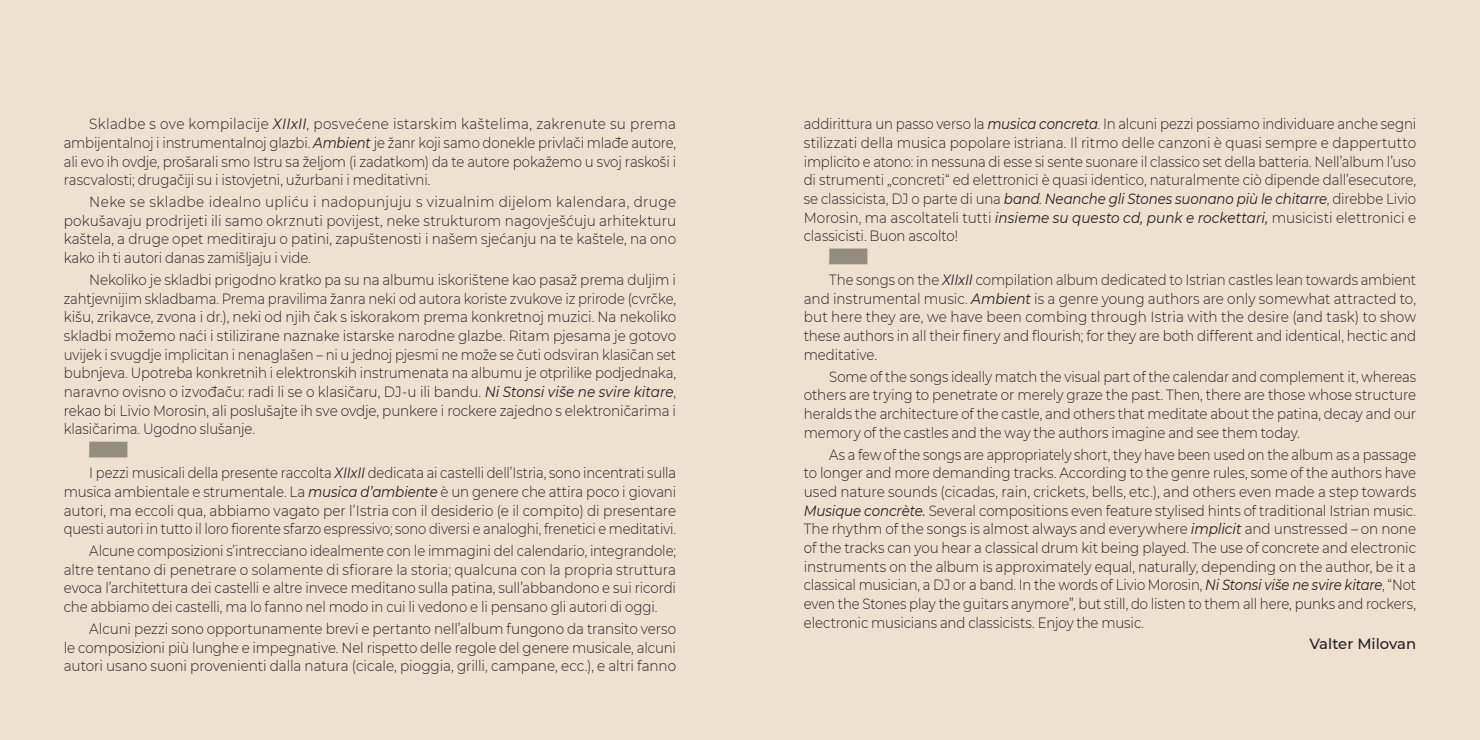
<style>
.page{position:relative;width:1480px;height:740px;background:#eee1d0}
.page>*{position:absolute;margin:0;border:0;box-sizing:border-box;transform-origin:0 0}
.txt00{font:300 14.85px/18.7px "Montserrat";letter-spacing:-.01em;color:#231f20;text-align:justify;scale:.9 1}
.txt00-2{font:300 14.85px/18.7px "Montserrat";letter-spacing:-.01em;color:#231f20;text-align:justify;scale:.91 1}
.txt00-3{font:300 14.85px/18.7px "Montserrat";letter-spacing:-.01em;color:#231f20;text-align:justify;scale:.88 1}
.txt00-4{font:300 14.85px/18.7px "Montserrat";letter-spacing:-.01em;color:#231f20;text-align:justify;scale:.89 1}
.txt00-5{font:300 14.85px/18.7px "Montserrat";letter-spacing:-.01em;color:#231f20;text-align:justify;scale:.92 1}
.t1{font:500 14.85px "Montserrat";color:#231f20}
.s1{font-weight:400;font-style:italic}
</style>
<div class="page">
<div style="left:89px;top:442px;width:38px;height:15px;background:#948c7c"></div>
<div style="left:829px;top:248px;width:38px;height:16px;background:#948c7c"></div>
<p class="txt00-5" style="left:64px;top:114px;width:667px;text-indent:26px">Skladbe s ove kompilacije <span class="s1">XIIxII</span>, posvećene istarskim kaštelima, zakrenute su prema ambijentalnoj i instrumentalnoj glazbi. <span class="s1">Ambient</span> je žanr koji samo donekle privlači mlađe autore, ali evo ih ovdje, prošarali smo Istru sa željom (i zadatkom) da te autore pokažemo u svoj raskoši i rascvalosti; drugačiji su i istovjetni, užurbani i meditativni.</p>
<p class="txt00-5" style="left:64px;top:192px;width:667px;text-indent:26px">Neke se skladbe idealno upliću i nadopunjuju s vizualnim dijelom kalendara, druge pokušavaju prodrijeti ili samo okrznuti povijest, neke strukturom nagovješćuju arhitekturu kaštela, a druge opet meditiraju o patini, zapuštenosti i našem sjećanju na te kaštele, na ono kako ih ti autori danas zamišljaju i vide.</p>
<p class="txt00-2" style="left:64px;top:270px;width:674px;text-indent:26px">Nekoliko je skladbi prigodno kratko pa su na albumu iskorištene kao pasaž prema duljim i zahtjevnijim skladbama. Prema pravilima žanra neki od autora koriste zvukove iz prirode (cvrčke, kišu, zrikavce, zvona i dr.), neki od njih čak s iskorakom prema konkretnoj muzici. Na nekoliko skladbi možemo naći i stilizirane naznake istarske narodne glazbe. Ritam pjesama je gotovo uvijek i svugdje implicitan i nenaglašen – ni u jednoj pjesmi ne može se čuti odsviran klasičan set bubnjeva. Upotreba konkretnih i elektronskih instrumenata na albumu je otprilike podjednaka, naravno ovisno o izvođaču: radi li se o klasičaru, DJ-u ili bandu. <span class="s1">Ni Stonsi više ne svire kitare</span>, rekao bi Livio Morosin, ali poslušajte ih sve ovdje, punkere i rockere zajedno s elektroničarima i klasičarima. Ugodno slušanje.</p>
<p class="txt00-4" style="left:64px;top:463px;width:690px;text-indent:26px">I pezzi musicali della presente raccolta <span class="s1">XIIxII</span> dedicata ai castelli dell’Istria, sono incentrati sulla musica ambientale e strumentale. La <span class="s1">musica d’ambiente</span> è un genere che attira poco i giovani autori, ma eccoli qua, abbiamo vagato per l’Istria con il desiderio (e il compito) di presentare questi autori in tutto il loro fiorente sfarzo espressivo; sono diversi e analoghi, frenetici e meditativi.</p>
<p class="txt00" style="left:64px;top:541px;width:682px;text-indent:26px">Alcune composizioni s’intrecciano idealmente con le immagini del calendario, integrandole; altre tentano di penetrare o solamente di sfiorare la storia; qualcuna con la propria struttura evoca l’architettura dei castelli e altre invece meditano sulla patina, sull’abbandono e sui ricordi che abbiamo dei castelli, ma lo fanno nel modo in cui li vedono e li pensano gli autori di oggi.</p>
<p class="txt00-2" style="left:64px;top:619px;width:674px;text-indent:26px">Alcuni pezzi sono opportunamente brevi e pertanto nell’album fungono da transito verso le composizioni più lunghe e impegnative. Nel rispetto delle regole del genere musicale, alcuni autori usano suoni provenienti dalla natura (cicale, pioggia, grilli, campane, ecc.), e altri fanno</p>
<p class="txt00" style="left:804px;top:114px;width:682px">addirittura un passo verso la <span class="s1">musica concreta</span>. In alcuni pezzi possiamo individuare anche segni stilizzati della musica popolare istriana. Il ritmo delle canzoni è quasi sempre e dappertutto implicito e atono: in nessuna di esse si sente suonare il classico set della batteria. Nell’album l’uso di strumenti „concreti“ ed elettronici è quasi identico, naturalmente ciò dipende dall’esecutore, se classicista, DJ o parte di una <span class="s1">band</span>. <span class="s1">Neanche gli Stones suonano più le chitarre</span>, direbbe Livio Morosin, ma ascoltateli tutti <span class="s1">insieme su questo cd, punk e rockettari,</span> musicisti elettronici e classicisti. Buon ascolto!</p>
<p class="txt00" style="left:804px;top:270px;width:682px;text-indent:26px">The songs on the <span class="s1">XIIxII</span> compilation album dedicated to Istrian castles lean towards ambient and instrumental music. <span class="s1">Ambient</span> is a genre young authors are only somewhat attracted to, but here they are, we have been combing through Istria with the desire (and task) to show these authors in all their finery and flourish; for they are both different and identical, hectic and meditative.</p>
<p class="txt00-4" style="left:804px;top:366px;width:689px;text-indent:26px">Some of the songs ideally match the visual part of the calendar and complement it, whereas others are trying to penetrate or merely graze the past. Then, there are those whose structure heralds the architecture of the castle, and others that meditate about the patina, decay and our memory of the castles and the way the authors imagine and see them today.</p>
<p class="txt00-3" style="left:804px;top:444px;width:697px;text-indent:26px">As a few of the songs are appropriately short, they have been used on the album as a passage to longer and more demanding tracks. According to the genre rules, some of the authors have used nature sounds (cicadas, rain, crickets, bells, etc.), and others even made a step towards <span class="s1">Musique concrète.</span> Several compositions even feature stylised hints of traditional Istrian music.<br>The rhythm of the songs is almost always and everywhere <span class="s1">implicit</span> and unstressed – on none of the tracks can you hear a classical drum kit being played. The use of concrete and electronic instruments on the album is approximately equal, naturally, depending on the author, be it a classical musician, a DJ or a band. In the words of Livio Morosin, <span class="s1">Ni Stonsi više ne svire kitare</span>, “Not even the Stones play the guitars anymore”, but still, do listen to them all here, punks and rockers, electronic musicians and classicists. Enjoy the music.</p>
<p class="t1" style="left:1309px;top:634px;width:108px">Valter Milovan</p>
</div>
